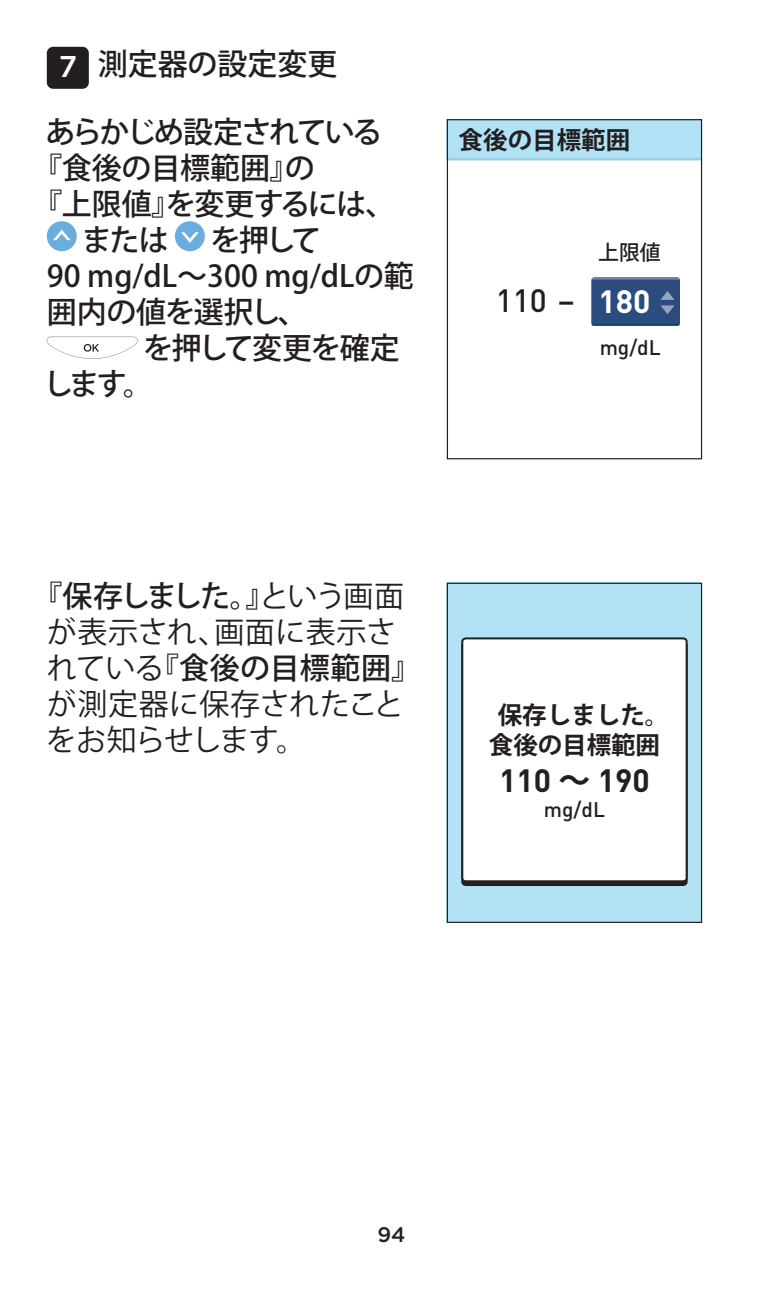
<style>
.page{position:relative;width:783px;height:1293px;background:#fff}
.page>*{position:absolute;margin:0;border:0;box-sizing:border-box;transform-origin:0 0}
.image{font:700 31.8px "DINOT";color:#231f20}
.image-2{font:500 31.8px "DINOT";color:#231f20}
.image-3{font:700 31.8px "DINOT";color:#fff}
.stepResult{font:30px/36px "Koz Go Pr 6 N";letter-spacing:.01em;color:#231f20}
.stepLastSteps_NoNumb{font:500 30px "Koz Go Pr 6 N";letter-spacing:-.02em;color:#231f20}
.stepLastSteps_NoNumb-2{font:500 30px "Koz Go Pr 6 N";color:#231f20}
.stepLastSteps_NoNumb-3{font:500 30px "Koz Go Pr 6 N";letter-spacing:-.08em;color:#231f20}
.stepLastSteps_NoNumb-4{font:500 30px "Koz Go Pr 6 N";letter-spacing:-.04em;color:#231f20}
.image-4{font:24.6px/29.4px "Koz Go Pro Bold 90 pv RKSJ H";color:#231f20;text-align:center}
.t1{font:500 21px "Gotham";color:#231f20}
.image-5{font:500 20.7px "DINOT";color:#231f20}
.image-6{font:20.7px "Koz Go Pro Medium 90 pv RKSJ H";color:#231f20}
.s1{font-family:"Gotham";color:#fff}
.s2{font-weight:500}
.s3{font-family:"Koz Go Pro Bold 90 pv RKSJ H";font-weight:400}
</style>
<div class="page">
<div style="left:47px;top:47px;width:42px;height:42px;background:#231f20;border-radius:6px"></div>
<div style="left:47px;top:221px;width:30px;height:30px;background:#6caddf;border-radius:50%"></div>
<svg style="left:53px;top:230px;width:18px;height:10px"></svg>
<div style="left:175px;top:221px;width:30px;height:30px;background:#6caddf;border-radius:50%"></div>
<svg style="left:181px;top:232px;width:18px;height:11px"></svg>
<svg style="left:47px;top:337px;width:90px;height:22px"></svg>
<div style="left:446px;top:119px;width:256px;height:40px;background:#b1e2f5"></div>
<hr style="left:446px;top:158px;width:256px;height:2px;background:#99d0e4">
<svg style="left:591px;top:277px;width:89px;height:49px"></svg>
<div style="left:446px;top:119px;width:256px;height:340px;border:1px solid #231f20"></div>
<div style="left:446px;top:583px;width:256px;height:340px;background:#b4e2f5"></div>
<div style="left:462px;top:638px;width:224px;height:243px;background:#fff;border-radius:3px"></div>
<div style="left:461px;top:637px;width:226px;height:245px;border:2px solid #231f20;border-radius:3px"></div>
<div style="left:446px;top:583px;width:256px;height:340px;border:1px solid #231f20"></div>
<p class="stepLastSteps_NoNumb-2" style="left:59px;top:47px;width:280px"><span class="s1">7</span> 測定器の設定変更</p>
<p class="stepLastSteps_NoNumb-3" style="left:46px;top:115px;width:338px">あらかじめ設定されている</p>
<p class="stepLastSteps_NoNumb" style="left:32px;top:151px;width:284px">『食後の目標範囲』の</p>
<p class="stepLastSteps_NoNumb" style="left:32px;top:187px;width:364px">『上限値』を変更するには、</p>
<p class="stepLastSteps_NoNumb" style="left:82px;top:223px;width:88px">または</p>
<p class="stepLastSteps_NoNumb" style="left:210px;top:223px;width:112px">を押して</p>
<p class="stepLastSteps_NoNumb-2" style="left:47px;top:259px;width:368px">90 mg/dL～300 mg/dLの範</p>
<p class="stepLastSteps_NoNumb" style="left:47px;top:295px;width:262px">囲内の値を選択し、</p>
<p class="stepLastSteps_NoNumb-4" style="left:143px;top:331px;width:258px">を押して変更を確定</p>
<p class="stepLastSteps_NoNumb" style="left:43px;top:367px;width:111px">します。</p>
<p class="image-4" style="left:458px;top:127px;width:173px">食後の目標範囲</p>
<p class="image-2" style="left:495px;top:281px;width:81px">110 –</p>
<p class="image-6" style="left:598px;top:239px;width:64px">上限値</p>
<p class="image-3" style="left:598px;top:280px;width:53px">180</p>
<p class="image-5" style="left:599px;top:334px;width:63px">mg/dL</p>
<p class="stepResult" style="left:46px;top:578px;width:376px;text-indent:-14px"><span class="s2">『保存しました。』</span>という画面が表示され、画面に表示されている<span class="s2">『食後の目標範囲』</span>が測定器に保存されたことをお知らせします。</p>
<p class="image-4" style="left:489px;top:702px;width:172px">保存しました｡食後の目標範囲</p>
<p class="image" style="left:499px;top:760px;width:152px">110 <span class="s3">～</span> 190</p>
<p class="image-5" style="left:543px;top:796px;width:63px">mg/dL</p>
<p class="t1" style="left:377px;top:1220px;width:30px">94</p>
</div>
